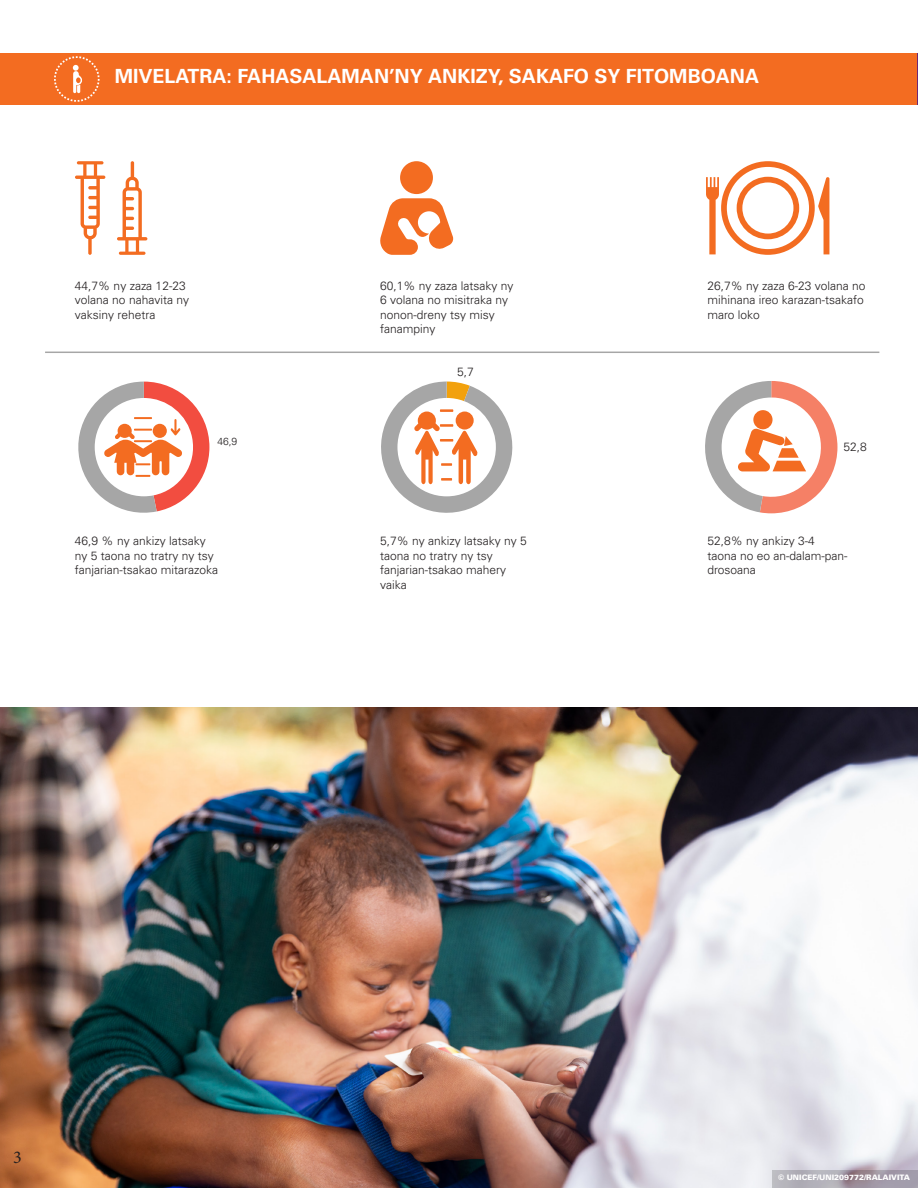
<style>
.page{position:relative;width:918px;height:1188px;background:#fff}
.page>*{position:absolute;margin:0;border:0;box-sizing:border-box;transform-origin:0 0}
.t1{font:19.5px "Univers LT 65 Bd";color:#fff}
.t2{font:18px "Minion Pro";color:#231f20}
.t3{font:12px/14.4px "Univers LT 45 Lt";color:#231f20}
.t4{font:10.35px "Univers LT 45 Lt";color:#231f20}
.t5{font:7.5px "Univers LT 75 Blk";color:#fff}
</style>
<div class="page">
<img style="left:0;top:708px;width:918px;height:480px">
<div style="left:0;top:53px;width:918px;height:52px;background:#f36c21"></div>
<svg style="left:54px;top:56px;width:46px;height:46px"></svg>
<hr style="left:917px;top:53px;width:1px;height:52px;background:#6a2875">
<svg style="left:772px;top:1170px;width:146px;height:18px"></svg>
<svg style="left:78px;top:382px;width:131px;height:131px"></svg>
<svg style="left:381px;top:382px;width:132px;height:131px"></svg>
<svg style="left:705px;top:381px;width:132px;height:132px"></svg>
<div style="left:400px;top:161px;width:33px;height:33px;background:#f36c21;border-radius:50%"></div>
<svg style="left:380px;top:198px;width:73px;height:57px"></svg>
<svg style="left:706px;top:161px;width:123px;height:94px"></svg>
<svg style="left:75px;top:161px;width:30px;height:94px"></svg>
<svg style="left:117px;top:161px;width:30px;height:94px"></svg>
<hr style="left:45px;top:352px;width:834px;height:1px;background:#a6a6a6">
<p class="t1" style="left:115px;top:65px;width:646px">MIVELATRA: FAHASALAMAN’NY ANKIZY, SAKAFO SY FITOMBOANA</p>
<p class="t3" style="left:75px;top:279px;width:112px">44,7% ny zaza 12-23</p>
<p class="t3" style="left:75px;top:293px;width:116px">volana no nahavita ny</p>
<p class="t3" style="left:75px;top:307px;width:82px">vaksiny rehetra</p>
<p class="t4" style="left:217px;top:435px;width:22px">46,9</p>
<p class="t3" style="left:380px;top:279px;width:135px">60,1% ny zaza latsaky ny</p>
<p class="t3" style="left:380px;top:293px;width:130px">6 volana no misitraka ny</p>
<p class="t3" style="left:380px;top:307px;width:116px">nonon-dreny tsy misy</p>
<p class="t3" style="left:380px;top:322px;width:57px">fanampiny</p>
<p class="t3" style="left:457px;top:365px;width:18px">5,7</p>
<p class="t3" style="left:75px;top:534px;width:145px">46,9 % ny ankizy latsaky ny 5 taona no tratry ny tsy fanjarian-tsakao mitarazoka</p>
<p class="t3" style="left:380px;top:534px;width:148px">5,7% ny ankizy latsaky ny 5 taona no tratry ny tsy</p>
<p class="t3" style="left:380px;top:563px;width:128px">fanjarian-tsakao mahery vaika</p>
<p class="t3" style="left:707px;top:279px;width:160px">26,7% ny zaza 6-23 volana no mihinana ireo karazan-tsakafo maro loko</p>
<p class="t3" style="left:844px;top:439px;width:25px">52,8</p>
<p class="t3" style="left:707px;top:534px;width:109px">52,8% ny ankizy 3-4</p>
<p class="t3" style="left:707px;top:548px;width:142px">taona no eo an-dalam-pan&shy;drosoana</p>
<p class="t2" style="left:13px;top:1145px;width:10px">3</p>
<p class="t5" style="left:778px;top:1172px;width:133px">© UNICEF/UNI209772/RALAIVITA</p>
</div>
